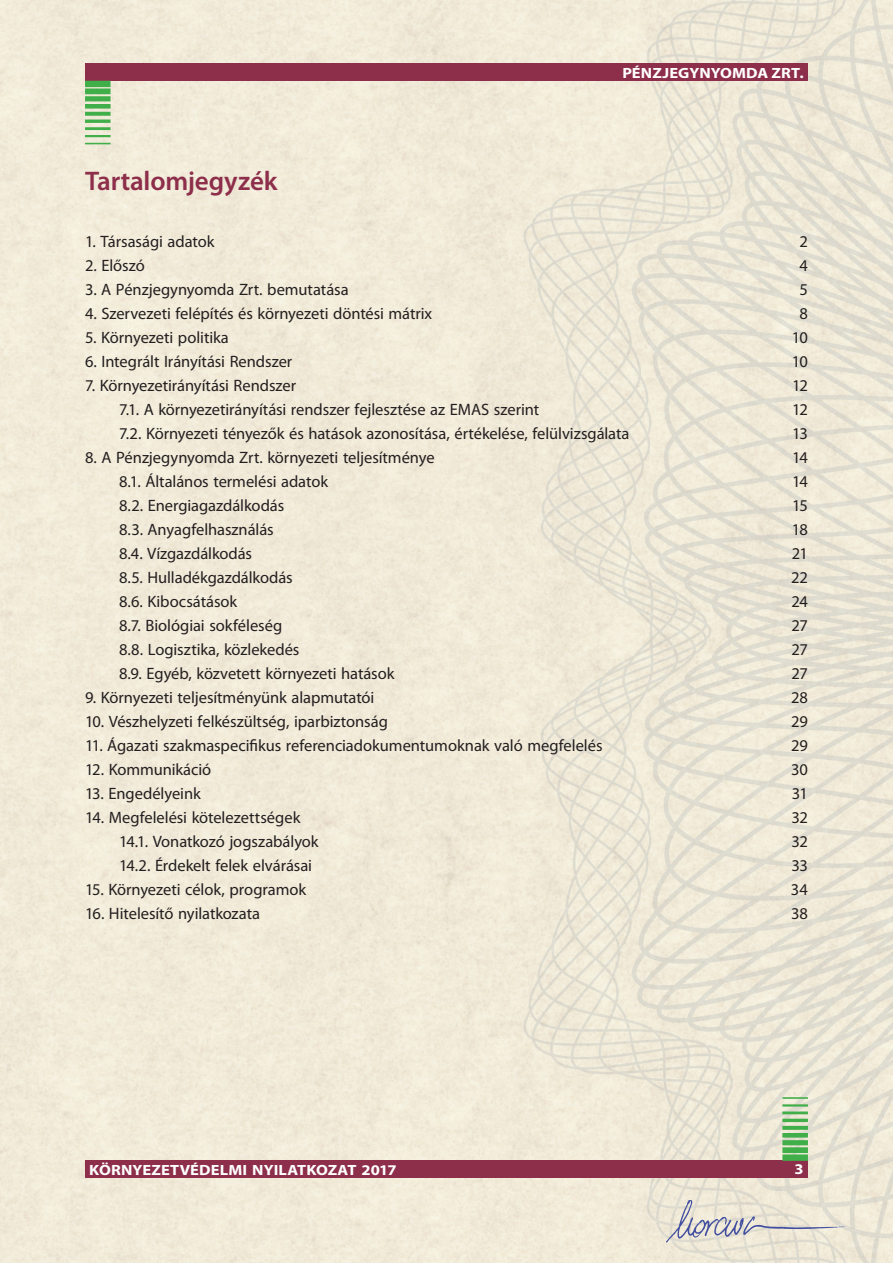
<style>
.page{position:relative;width:893px;height:1263px;background:#fff}
.page>*{position:absolute;margin:0;border:0;box-sizing:border-box;transform-origin:0 0}
.t1{font:600 27px "Myriad Pro";letter-spacing:-.005em;color:#8d2e4a}
.t2{font:16.5px "Myriad Pro";letter-spacing:-.005em;color:#231f20}
.t3{font:700 14.85px "Myriad Pro";letter-spacing:.005em;color:#fff;scale:1.11 1}
</style>
<div class="page">
<img style="left:0;top:0;width:893px;height:1263px">
<div style="left:85px;top:64px;width:723px;height:17px;background:#8d2e4a"></div>
<div style="left:85px;top:1161px;width:723px;height:17px;background:#8d2e4a"></div>
<div style="left:85px;top:81px;width:26px;height:6px;background:#40ae49"></div>
<div style="left:85px;top:88px;width:26px;height:6px;background:#40ae49"></div>
<div style="left:85px;top:96px;width:26px;height:5px;background:#40ae49"></div>
<div style="left:85px;top:104px;width:26px;height:5px;background:#40ae49"></div>
<svg style="left:85px;top:112px;width:26px;height:4px"></svg>
<hr style="left:85px;top:120px;width:26px;height:3px;background:#40ae49">
<hr style="left:85px;top:127px;width:26px;height:3px;background:#40ae49">
<hr style="left:85px;top:135px;width:26px;height:2px;background:#40ae49">
<svg style="left:85px;top:143px;width:26px;height:1px"></svg>
<div style="left:782px;top:1154px;width:26px;height:7px;background:#40ae49"></div>
<div style="left:782px;top:1147px;width:26px;height:6px;background:#40ae49"></div>
<div style="left:782px;top:1140px;width:26px;height:5px;background:#40ae49"></div>
<hr style="left:782px;top:1133px;width:26px;height:4px;background:#40ae49">
<svg style="left:782px;top:1126px;width:26px;height:4px"></svg>
<hr style="left:782px;top:1119px;width:26px;height:3px;background:#40ae49">
<hr style="left:782px;top:1111px;width:26px;height:3px;background:#40ae49">
<hr style="left:782px;top:1104px;width:26px;height:2px;background:#40ae49">
<hr style="left:782px;top:1097px;width:26px;height:2px;background:#40ae49">
<img style="left:663px;top:1198px;width:189px;height:48px">
<p class="t3" style="left:622px;top:64px;width:165px">PÉNZJEGYNYOMDA ZRT.</p>
<h1 class="t1" style="left:85px;top:166px;width:194px">Tartalomjegyzék</h1>
<p class="t2" style="left:85px;top:231px;width:131px">1. Társasági adatok</p>
<p class="t2" style="left:799px;top:231px;width:10px">2</p>
<p class="t2" style="left:85px;top:255px;width:61px">2. Előszó</p>
<p class="t2" style="left:799px;top:255px;width:10px">4</p>
<p class="t2" style="left:85px;top:279px;width:265px">3. A Pénzjegynyomda Zrt. bemutatása</p>
<p class="t2" style="left:799px;top:279px;width:10px">5</p>
<p class="t2" style="left:85px;top:303px;width:349px">4. Szervezeti felépítés és környezeti döntési mátrix</p>
<p class="t2" style="left:799px;top:303px;width:10px">8</p>
<p class="t2" style="left:85px;top:327px;width:145px">5. Környezeti politika</p>
<p class="t2" style="left:792px;top:327px;width:18px">10</p>
<p class="t2" style="left:85px;top:351px;width:209px">6. Integrált Irányítási Rendszer</p>
<p class="t2" style="left:792px;top:351px;width:18px">10</p>
<p class="t2" style="left:85px;top:375px;width:213px">7. Környezetirányítási Rendszer</p>
<p class="t2" style="left:792px;top:375px;width:17px">12</p>
<p class="t2" style="left:119px;top:399px;width:422px">7.1. A környezetirányítási rendszer fejlesztése az EMAS szerint</p>
<p class="t2" style="left:792px;top:399px;width:17px">12</p>
<p class="t2" style="left:119px;top:423px;width:512px">7.2. Környezeti tényezők és hatások azonosítása, értékelése, felülvizsgálata</p>
<p class="t2" style="left:792px;top:423px;width:17px">13</p>
<p class="t2" style="left:85px;top:447px;width:351px">8. A Pénzjegynyomda Zrt. környezeti teljesítménye</p>
<p class="t2" style="left:792px;top:447px;width:17px">14</p>
<p class="t2" style="left:119px;top:471px;width:211px">8.1. Általános termelési adatok</p>
<p class="t2" style="left:792px;top:471px;width:17px">14</p>
<p class="t2" style="left:119px;top:495px;width:167px">8.2. Energiagazdálkodás</p>
<p class="t2" style="left:792px;top:495px;width:17px">15</p>
<p class="t2" style="left:119px;top:519px;width:156px">8.3. Anyagfelhasználás</p>
<p class="t2" style="left:792px;top:519px;width:17px">18</p>
<p class="t2" style="left:119px;top:543px;width:135px">8.4. Vízgazdálkodás</p>
<p class="t2" style="left:792px;top:543px;width:18px">21</p>
<p class="t2" style="left:119px;top:567px;width:175px">8.5. Hulladékgazdálkodás</p>
<p class="t2" style="left:791px;top:567px;width:18px">22</p>
<p class="t2" style="left:119px;top:591px;width:120px">8.6. Kibocsátások</p>
<p class="t2" style="left:792px;top:591px;width:18px">24</p>
<p class="t2" style="left:119px;top:615px;width:165px">8.7. Biológiai sokféleség</p>
<p class="t2" style="left:791px;top:615px;width:18px">27</p>
<p class="t2" style="left:119px;top:639px;width:182px">8.8. Logisztika, közlekedés</p>
<p class="t2" style="left:791px;top:639px;width:18px">27</p>
<p class="t2" style="left:119px;top:663px;width:277px">8.9. Egyéb, közvetett környezeti hatások</p>
<p class="t2" style="left:791px;top:663px;width:18px">27</p>
<p class="t2" style="left:85px;top:687px;width:291px">9. Környezeti teljesítményünk alapmutatói</p>
<p class="t2" style="left:791px;top:687px;width:18px">28</p>
<p class="t2" style="left:85px;top:711px;width:304px">10. Vészhelyzeti felkészültség, iparbiztonság</p>
<p class="t2" style="left:791px;top:711px;width:18px">29</p>
<p class="t2" style="left:85px;top:735px;width:519px">11. Ágazati szakmaspecifikus referenciadokumentumoknak való megfelelés</p>
<p class="t2" style="left:791px;top:735px;width:18px">29</p>
<p class="t2" style="left:85px;top:759px;width:128px">12. Kommunikáció</p>
<p class="t2" style="left:791px;top:759px;width:18px">30</p>
<p class="t2" style="left:85px;top:783px;width:117px">13. Engedélyeink</p>
<p class="t2" style="left:792px;top:783px;width:17px">31</p>
<p class="t2" style="left:85px;top:807px;width:217px">14. Megfelelési kötelezettségek</p>
<p class="t2" style="left:791px;top:807px;width:18px">32</p>
<p class="t2" style="left:119px;top:831px;width:201px">14.1. Vonatkozó jogszabályok</p>
<p class="t2" style="left:791px;top:831px;width:18px">32</p>
<p class="t2" style="left:119px;top:855px;width:195px">14.2. Érdekelt felek elvárásai</p>
<p class="t2" style="left:791px;top:855px;width:18px">33</p>
<p class="t2" style="left:85px;top:879px;width:223px">15. Környezeti célok, programok</p>
<p class="t2" style="left:791px;top:879px;width:18px">34</p>
<p class="t2" style="left:85px;top:903px;width:177px">16. Hitelesítő nyilatkozata</p>
<p class="t2" style="left:791px;top:903px;width:18px">38</p>
<p class="t3" style="left:89px;top:1161px;width:278px">KÖRNYEZETVÉDELMI NYILATKOZAT 2017</p>
<p class="t3" style="left:794px;top:1161px;width:10px">3</p>
</div>
